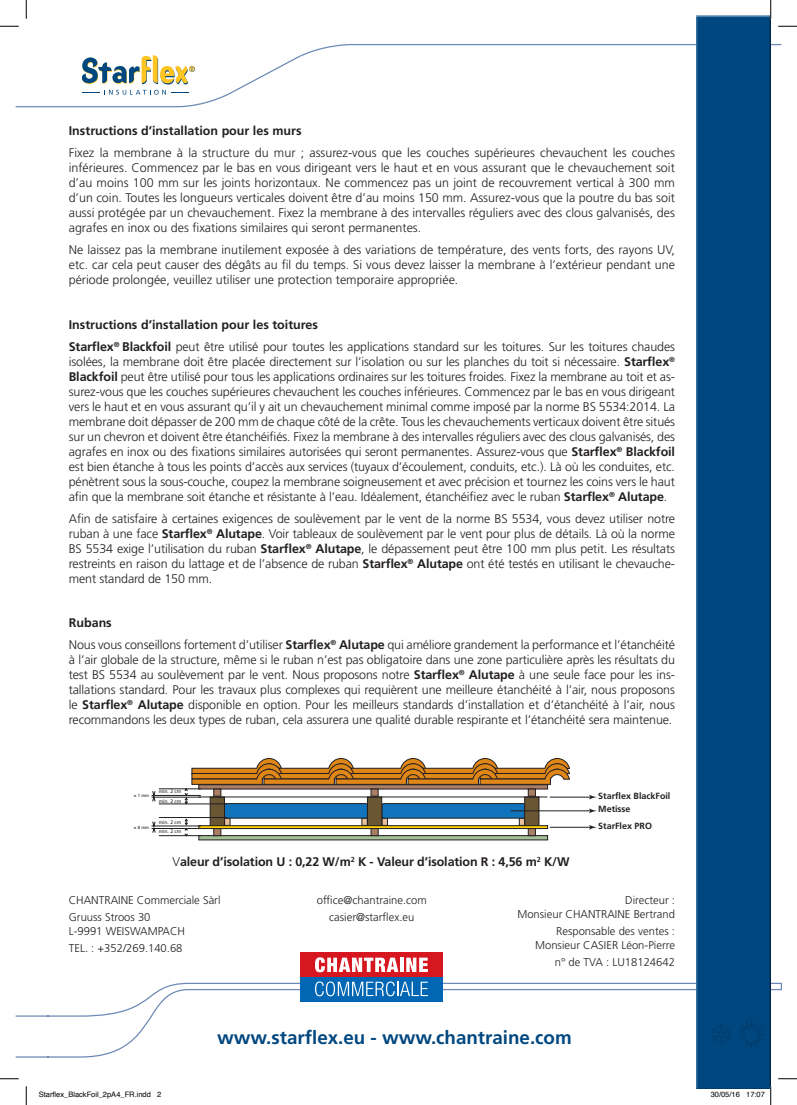
<style>
.page{position:relative;width:797px;height:1105px;background:#fff}
.page>*{position:absolute;margin:0;border:0;box-sizing:border-box;transform-origin:0 0}
.t1{font:700 18.75px "Frutiger LT Std";color:#00477f}
.t2{font:300 12.5px/15px "Frutiger LT Std";letter-spacing:-.01em;color:#231f20;text-align:justify}
.t3{font:700 12.5px "Frutiger LT Std";color:#231f20}
.t4{font:300 11.25px/17.2px "Frutiger LT Std";color:#231f20}
.t5{font:700 9px/13.8px "Frutiger";color:#231f20}
.t6{font:7.5px "Helvetica";color:#000}
.t7{font:5px "Frutiger";color:#231f20}
.t8{font:4.38px "Frutiger";color:#231f20}
.s1{font-weight:700}
.s2{font-weight:300}
</style>
<div class="page">
<svg style="left:199px;top:836px;width:348px;height:4px"></svg>
<svg style="left:151px;top:758px;width:419px;height:78px"></svg>
<hr style="left:550px;top:797px;width:41px;height:1px;background:#231f20">
<svg style="left:589px;top:795px;width:7px;height:4px"></svg>
<hr style="left:550px;top:827px;width:41px;height:1px;background:#231f20">
<svg style="left:589px;top:825px;width:7px;height:4px"></svg>
<hr style="left:510px;top:811px;width:81px;height:1px;background:#231f20">
<svg style="left:589px;top:808px;width:7px;height:5px"></svg>
<svg style="left:16px;top:44px;width:765px;height:64px"></svg>
<svg style="left:16px;top:982px;width:765px;height:76px"></svg>
<div style="left:694px;top:16px;width:77px;height:1073px;background:#00477f"></div>
<svg style="left:82px;top:55px;width:113px;height:40px"></svg>
<div style="left:710px;top:1021px;width:55px;height:29px;background:#231f20;opacity:.2"></div>
<div style="left:300px;top:952px;width:143px;height:25px;background:#d7171f"></div>
<div style="left:300px;top:977px;width:143px;height:24px;background:#0166b3"></div>
<svg style="left:315px;top:957px;width:83px;height:15px"></svg>
<hr style="left:400px;top:958px;width:3px;height:14px;background:#fff">
<svg style="left:406px;top:958px;width:22px;height:14px"></svg>
<svg style="left:315px;top:981px;width:113px;height:15px"></svg>
<svg style="left:0;top:25px;width:19px;height:2px"></svg>
<svg style="left:778px;top:25px;width:19px;height:2px"></svg>
<svg style="left:0;top:1078px;width:19px;height:1px"></svg>
<svg style="left:778px;top:1078px;width:19px;height:1px"></svg>
<svg style="left:25px;top:0;width:2px;height:19px"></svg>
<svg style="left:25px;top:1086px;width:2px;height:19px"></svg>
<svg style="left:770px;top:0;width:1px;height:19px"></svg>
<svg style="left:746px;top:1086px;width:25px;height:19px"></svg>
<p class="t3" style="left:69px;top:124px;width:234px">Instructions d’installation pour les murs</p>
<p class="t2" style="left:69px;top:146px;width:607px">Fixez la membrane à la structure du mur ; assurez-vous que les couches supérieures chevauchent les couches inférieures. Commencez par le bas en vous dirigeant vers le haut et en vous assurant que le chevauchement soit d’au moins 100 mm sur les joints horizontaux. Ne commencez pas un joint de recouvrement vertical à 300 mm d’un coin. Toutes les longueurs verticales doivent être d’au moins 150 mm. Assurez-vous que la poutre du bas soit aussi protégée par un chevauchement. Fixez la membrane à des intervalles réguliers avec des clous galvanisés, des agrafes en inox ou des fixations similaires qui seront permanentes.</p>
<p class="t2" style="left:69px;top:243px;width:607px">Ne laissez pas la membrane inutilement exposée à des variations de température, des vents forts, des rayons UV, etc. car cela peut causer des dégâts au fil du temps. Si vous devez laisser la membrane à l’extérieur pendant une période prolongée, veuillez utiliser une protection temporaire appropriée.</p>
<p class="t2" style="left:69px;top:313px;width:607px;line-height:22.1px"><span class="s1">Instructions d’installation pour les toitures<br>Starflex</span><sup>®</sup> <span class="s1">Blackfoil</span> peut être utilisé pour toutes les applications standard sur les toitures. Sur les toitures chaudes</p>
<p class="t2" style="left:69px;top:354px;width:608px">isolées, la membrane doit être placée directement sur l’isolation ou sur les planches du toit si nécessaire. <span class="s1">Starflex</span><sup>® </sup><span class="s1">Blackfoil</span> peut être utilisé pour tous les applications ordinaires sur les toitures froides. Fixez la membrane au toit et as&shy;surez-vous que les couches supérieures chevauchent les couches inférieures. Commencez par le bas en vous dirigeant vers le haut et en vous assurant qu’il y ait un chevauchement minimal comme imposé par la norme BS 5534:2014. La membrane doit dépasser de 200 mm de chaque côté de la crête. Tous les chevauchements verticaux doivent être situés sur un chevron et doivent être étanchéifiés. Fixez la membrane à des intervalles réguliers avec des clous galvanisés, des agrafes en inox ou des fixations similaires autorisées qui seront permanentes. Assurez-vous que <span class="s1">Starflex</span><sup>®</sup> <span class="s1">Blackfoil </span>est bien étanche à tous les points d’accès aux services (tuyaux d’écoulement, conduits, etc.). Là où les conduites, etc. pénètrent sous la sous-couche, coupez la membrane soigneusement et avec précision et tournez les coins vers le haut afin que la membrane soit étanche et résistante à l’eau. Idéalement, étanchéifiez avec le ruban <span class="s1">Starflex</span><sup>®</sup> <span class="s1">Alutape</span>.</p>
<p class="t2" style="left:69px;top:511px;width:608px">Afin de satisfaire à certaines exigences de soulèvement par le vent de la norme BS 5534, vous devez utiliser notre ruban à une face <span class="s1">Starflex</span><sup>®</sup> <span class="s1">Alutape</span>. Voir tableaux de soulèvement par le vent pour plus de détails. Là où la norme BS 5534 exige l’utilisation du ruban <span class="s1">Starflex</span><sup>®</sup> <span class="s1">Alutape</span>, le dépassement peut être 100 mm plus petit. Les résultats restreints en raison du lattage et de l’absence de ruban <span class="s1">Starflex</span><sup>®</sup> <span class="s1">Alutape</span> ont été testés en utilisant le chevauche&shy;ment standard de 150 mm.</p>
<p class="t2" style="left:69px;top:612px;width:607px;line-height:22.1px"><span class="s1">Rubans<br></span>Nous vous conseillons fortement d’utiliser <span class="s1">Starflex</span><sup>®</sup> <span class="s1">Alutape</span> qui améliore grandement la performance et l’étanchéité</p>
<p class="t2" style="left:69px;top:652px;width:607px">à l’air globale de la structure, même si le ruban n’est pas obligatoire dans une zone particulière après les résultats du test BS 5534 au soulèvement par le vent. Nous proposons notre <span class="s1">Starflex</span><sup>®</sup> <span class="s1">Alutape</span> à une seule face pour les ins&shy;tallations standard. Pour les travaux plus complexes qui requièrent une meilleure étanchéité à l’air, nous proposons le <span class="s1">Starflex</span><sup>®</sup> <span class="s1">Alutape</span> disponible en option. Pour les meilleurs standards d’installation et d’étanchéité à l’air, nous recommandons les deux types de ruban, cela assurera une qualité durable respirante et l’étanchéité sera maintenue.</p>
<p class="t8" style="left:134px;top:793px;width:17px">± 1 mm</p>
<p class="t8" style="left:134px;top:824px;width:17px">± 8 mm</p>
<p class="t7" style="left:159px;top:788px;width:24px">min. 2 cm</p>
<p class="t7" style="left:159px;top:798px;width:24px">min. 2 cm</p>
<p class="t7" style="left:159px;top:828px;width:24px">min. 2 cm</p>
<p class="t7" style="left:159px;top:819px;width:24px">min. 2 cm</p>
<p class="t3" style="left:172px;top:854px;width:398px"><span class="s2">V</span>aleur d’isolation U : 0,22 W/m<sup>2</sup> K - Valeur d’isolation R : 4,56 m<sup>2</sup> K/W</p>
<p class="t5" style="left:598px;top:788px;width:74px">Starflex BlackFoil<br>Metisse</p>
<p class="t5" style="left:598px;top:819px;width:55px">StarFlex PRO</p>
<p class="t4" style="left:69px;top:891px;width:153px">CHANTRAINE Commerciale Sàrl<br>Gruuss Stroos 30</p>
<p class="t4" style="left:69px;top:922px;width:118px">L-9991 WEISWAMPACH<br>TEL. : +352/269.140.68</p>
<p class="t4" style="left:317px;top:891px;width:112px;text-align:center">office@chantraine.com casier@starflex.eu</p>
<p class="t4" style="left:517px;top:893px;width:159px;line-height:13.8px;text-align:right">Directeur :<br>Monsieur CHANTRAINE Bertrand</p>
<p class="t4" style="left:535px;top:924px;width:141px;line-height:13.8px;text-align:right">Responsable des ventes :<br>Monsieur CASIER Léon-Pierre</p>
<p class="t4" style="left:554px;top:953px;width:122px">n° de TVA : LU18124642</p>
<h1 class="t1" style="left:217px;top:1026px;width:356px">www.starflex.eu - www.chantraine.com</h1>
<p class="t6" style="left:39px;top:1089px;width:124px">Starflex_BlackFoil_2pA4_FR.indd 2</p>
<p class="t6" style="left:710px;top:1089px;width:56px">30/05/16 17:07</p>
</div>
